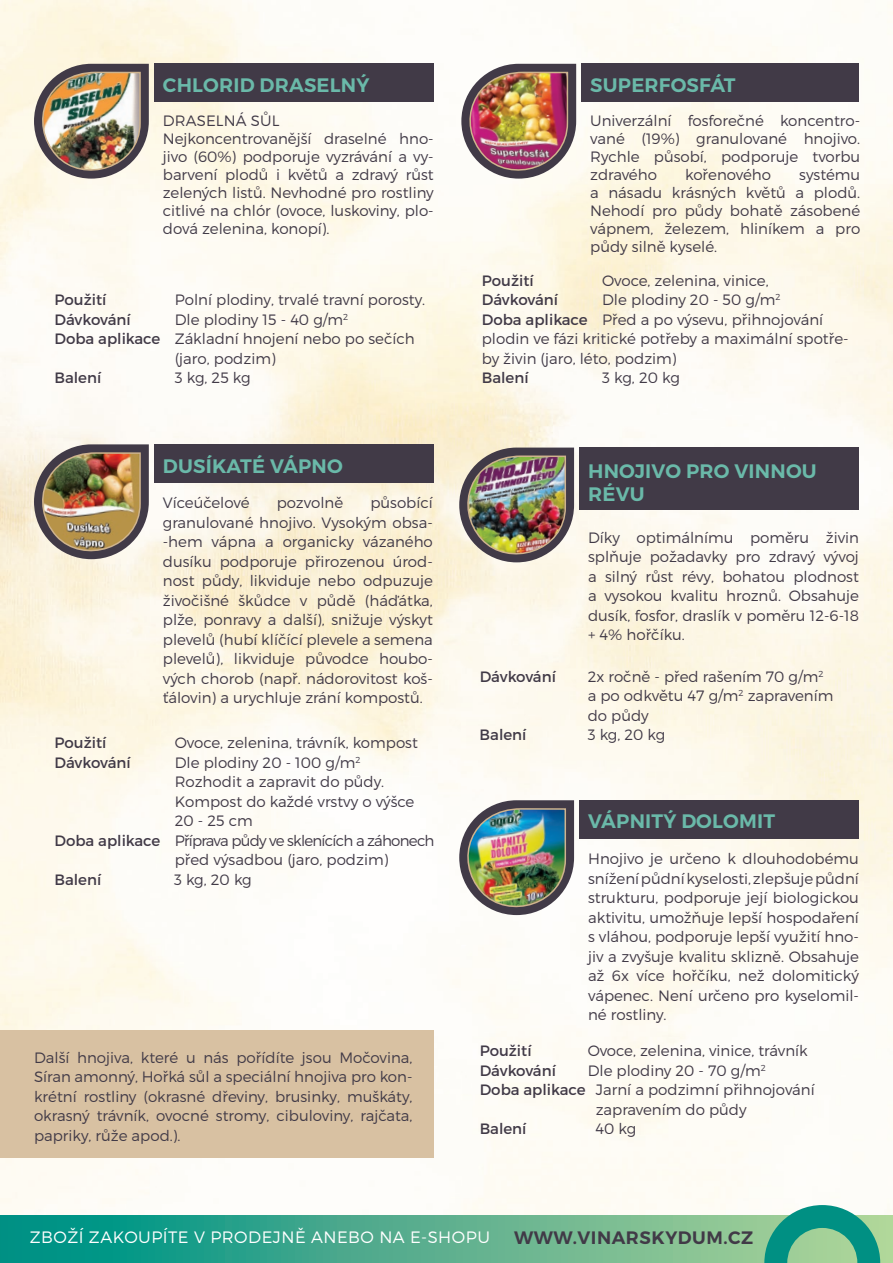
<style>
.page{position:relative;width:893px;height:1263px;background:#fff}
.page>*{position:absolute;margin:0;border:0;box-sizing:border-box;transform-origin:0 0}
.t1{font:600 19.5px/23.4px "Montserrat";letter-spacing:.01em;color:#6ab9a9}
.t2{font:600 18px "Montserrat";letter-spacing:.03em;color:#413a47}
.t3{font:300 16.5px "Montserrat";letter-spacing:.03em;color:#fff}
.t4{font:300 15px/19.5px "Montserrat";color:#413a47;text-align:justify}
.t5{font:15px "Montserrat";color:#413a47}
.t6{font:300 15px "Montserrat";letter-spacing:-.05em;color:#413a47}
.s1{font-weight:400}
</style>
<div class="page">
<img style="left:0;top:0;width:893px;height:1215px">
<div style="left:0;top:1030px;width:434px;height:128px;background:#d8c1a2"></div>
<div style="left:154px;top:64px;width:280px;height:38px;background:#413a47"></div>
<div style="left:34px;top:64px;width:115px;height:115px;background:#413a47;border-radius:57px"></div>
<img style="left:28px;top:71px;width:114px;height:115px">
<div style="left:582px;top:64px;width:277px;height:38px;background:#413a47"></div>
<div style="left:461px;top:64px;width:115px;height:115px;background:#413a47;border-radius:57px"></div>
<img style="left:455px;top:71px;width:114px;height:115px">
<div style="left:154px;top:444px;width:280px;height:39px;background:#413a47"></div>
<div style="left:580px;top:448px;width:279px;height:62px;background:#413a47"></div>
<div style="left:34px;top:444px;width:115px;height:115px;background:#413a47;border-radius:57px"></div>
<div style="left:459px;top:448px;width:115px;height:114px;background:#413a47;border-radius:57px"></div>
<img style="left:28px;top:451px;width:114px;height:116px">
<img style="left:453px;top:455px;width:114px;height:115px">
<div style="left:580px;top:800px;width:279px;height:38px;background:#413a47"></div>
<div style="left:459px;top:800px;width:115px;height:115px;background:#413a47;border-radius:57px"></div>
<img style="left:453px;top:807px;width:114px;height:116px">
<svg style="left:0;top:1215px;width:893px;height:48px;background:#4bac8d"></svg>
<svg style="left:764px;top:1205px;width:116px;height:58px;background:#5cb597"></svg>
<h1 class="t1" style="left:163px;top:74px;width:208px">CHLORID DRASELNÝ</h1>
<p class="t4" style="left:163px;top:112px;width:272px;line-height:18px;text-align:left">DRASELNÁ SŮL<br>Nejkoncentrovanější draselné hno&shy;jivo (60%) podporuje vyzrávání a vy&shy;barvení plodů i květů a zdravý růst zelených listů. Nevhodné pro rostliny citlivé na chlór (ovoce, luskoviny, plo&shy;dová zelenina, konopí).</p>
<p class="t5" style="left:54px;top:291px;width:53px">Použití</p>
<p class="t4" style="left:175px;top:290px;width:252px">Polní plodiny, trvalé travní porosty.</p>
<p class="t5" style="left:54px;top:310px;width:78px">Dávkování</p>
<p class="t4" style="left:175px;top:309px;width:175px">Dle plodiny 15 - 40 g/m<sup>2</sup></p>
<p class="t4" style="left:54px;top:329px;width:362px"><span class="s1">Doba aplikace</span> Základní hnojení nebo po sečích</p>
<p class="t4" style="left:175px;top:348px;width:103px">(jaro, podzim)</p>
<p class="t5" style="left:54px;top:369px;width:48px">Balení</p>
<p class="t4" style="left:175px;top:368px;width:77px">3 kg, 25 kg</p>
<h1 class="t1" style="left:163px;top:454px;width:181px">DUSÍKATÉ VÁPNO</h1>
<p class="t4" style="left:163px;top:493px;width:88px">Víceúčelové</p>
<p class="t4" style="left:277px;top:493px;width:68px">pozvolně</p>
<p class="t4" style="left:163px;top:493px;width:272px;text-indent:208px">působící granulované hnojivo. Vysokým obsa--hem vápna a organicky vázaného dusíku podporuje přirozenou úrod&shy;nost půdy, likviduje nebo odpuzuje živočišné škůdce v půdě (háďátka, plže, ponravy a další), snižuje výskyt plevelů (hubí klíčící plevele a semena plevelů), likviduje původce houbo&shy;vých chorob (např. nádorovitost koš&shy;ťálovin) a urychluje zrání kompostů.</p>
<p class="t5" style="left:54px;top:733px;width:53px">Použití</p>
<p class="t4" style="left:175px;top:733px;width:245px">Ovoce, zelenina, trávník, kompost</p>
<p class="t5" style="left:54px;top:753px;width:78px">Dávkování</p>
<p class="t4" style="left:175px;top:752px;width:187px">Dle plodiny 20 - 100 g/m<sup>2</sup></p>
<p class="t4" style="left:175px;top:772px;width:211px">Rozhodit a zapravit do půdy.</p>
<p class="t4" style="left:175px;top:791px;width:241px">Kompost do každé vrstvy o výšce</p>
<p class="t4" style="left:175px;top:811px;width:80px">20 - 25 cm</p>
<p class="t6" style="left:54px;top:831px;width:382px"><span class="s1">Doba aplikace</span> Příprava půdy ve sklenících a záhonech</p>
<p class="t4" style="left:175px;top:850px;width:215px">před výsadbou (jaro, podzim)</p>
<p class="t5" style="left:54px;top:870px;width:48px">Balení</p>
<p class="t4" style="left:174px;top:869px;width:79px">3 kg, 20 kg</p>
<p class="t4" style="left:34px;top:1047px;width:380px">Další hnojiva, které u nás pořídíte jsou Močovina, Síran amonný, Hořká sůl a speciální hnojiva pro kon&shy;krétní rostliny (okrasné dřeviny, brusinky, muškáty, okrasný trávník, ovocné stromy, cibuloviny, rajčata, papriky, růže apod.).</p>
<h1 class="t1" style="left:590px;top:74px;width:147px">SUPERFOSFÁT</h1>
<p class="t4" style="left:590px;top:112px;width:272px;line-height:18px">Univerzální fosforečné koncentro&shy;vané (19%) granulované hnojivo.<br>Rychle působí, podporuje tvorbu zdravého</p>
<p class="t4" style="left:590px;top:166px;width:272px;line-height:18px;text-indent:209px">systému a násadu krásných květů a plodů.<br>Nehodí pro půdy bohatě zásobené vápnem, železem, hliníkem a pro půdy silně kyselé.</p>
<p class="t4" style="left:685px;top:165px;width:88px">kořenového</p>
<p class="t5" style="left:482px;top:271px;width:53px">Použití</p>
<p class="t4" style="left:602px;top:270px;width:168px">Ovoce, zelenina, vinice,</p>
<p class="t5" style="left:482px;top:291px;width:78px">Dávkování</p>
<p class="t4" style="left:482px;top:290px;width:368px;text-align:left;text-indent:120px">Dle plodiny 20 - 50 g/m<sup>2<br></sup><span class="s1">Doba aplikace</span> Před a po výsevu, přihnojování plodin ve fázi kritické potřeby a maximální spotře&shy;by živin (jaro, léto, podzim)</p>
<p class="t5" style="left:482px;top:369px;width:48px">Balení</p>
<p class="t4" style="left:602px;top:368px;width:79px">3 kg, 20 kg</p>
<h1 class="t1" style="left:588px;top:459px;width:230px">HNOJIVO PRO VINNOU<br>RÉVU</h1>
<p class="t4" style="left:588px;top:527px;width:272px">Díky optimálnímu poměru živin splňuje požadavky pro zdravý vývoj a silný růst révy, bohatou plodnost a vysokou kvalitu hroznů. Obsahuje dusík, fosfor, draslík v poměru 12-6-18 + 4% hořčíku.</p>
<p class="t5" style="left:480px;top:667px;width:78px">Dávkování</p>
<p class="t4" style="left:588px;top:666px;width:247px;text-align:left">2x ročně - před rašením 70 g/m<sup>2 </sup>a po odkvětu 47 g/m<sup>2</sup> zapravením do půdy</p>
<p class="t5" style="left:480px;top:726px;width:48px">Balení</p>
<p class="t4" style="left:588px;top:725px;width:79px">3 kg, 20 kg</p>
<h1 class="t1" style="left:588px;top:810px;width:188px">VÁPNITÝ DOLOMIT</h1>
<p class="t4" style="left:588px;top:849px;width:272px">Hnojivo je určeno k dlouhodobému snížení půdní kyselosti, zlepšuje půdní strukturu, podporuje její biologickou aktivitu, umožňuje lepší hospodaření s vláhou, podporuje lepší využití hno&shy;jiv a zvyšuje kvalitu sklizně. Obsahuje až 6x více hořčíku, než dolomitický vápenec. Není určeno pro kyselomil&shy;né rostliny.</p>
<p class="t5" style="left:480px;top:1042px;width:53px">Použití</p>
<p class="t4" style="left:588px;top:1041px;width:222px">Ovoce, zelenina, vinice, trávník</p>
<p class="t5" style="left:480px;top:1061px;width:78px">Dávkování</p>
<p class="t4" style="left:588px;top:1060px;width:180px">Dle plodiny 20 - 70 g/m<sup>2</sup></p>
<p class="t4" style="left:480px;top:1080px;width:337px"><span class="s1">Doba aplikace</span> Jarní a podzimní přihnojování</p>
<p class="t4" style="left:596px;top:1099px;width:152px">zapravením do půdy</p>
<p class="t5" style="left:480px;top:1120px;width:48px">Balení</p>
<p class="t4" style="left:595px;top:1119px;width:42px">40 kg</p>
<p class="t3" style="left:30px;top:1227px;width:462px">ZBOŽÍ ZAKOUPÍTE V PRODEJNĚ ANEBO NA E-SHOPU</p>
<p class="t2" style="left:514px;top:1227px;width:241px">WWW.VINARSKYDUM.CZ</p>
</div>
